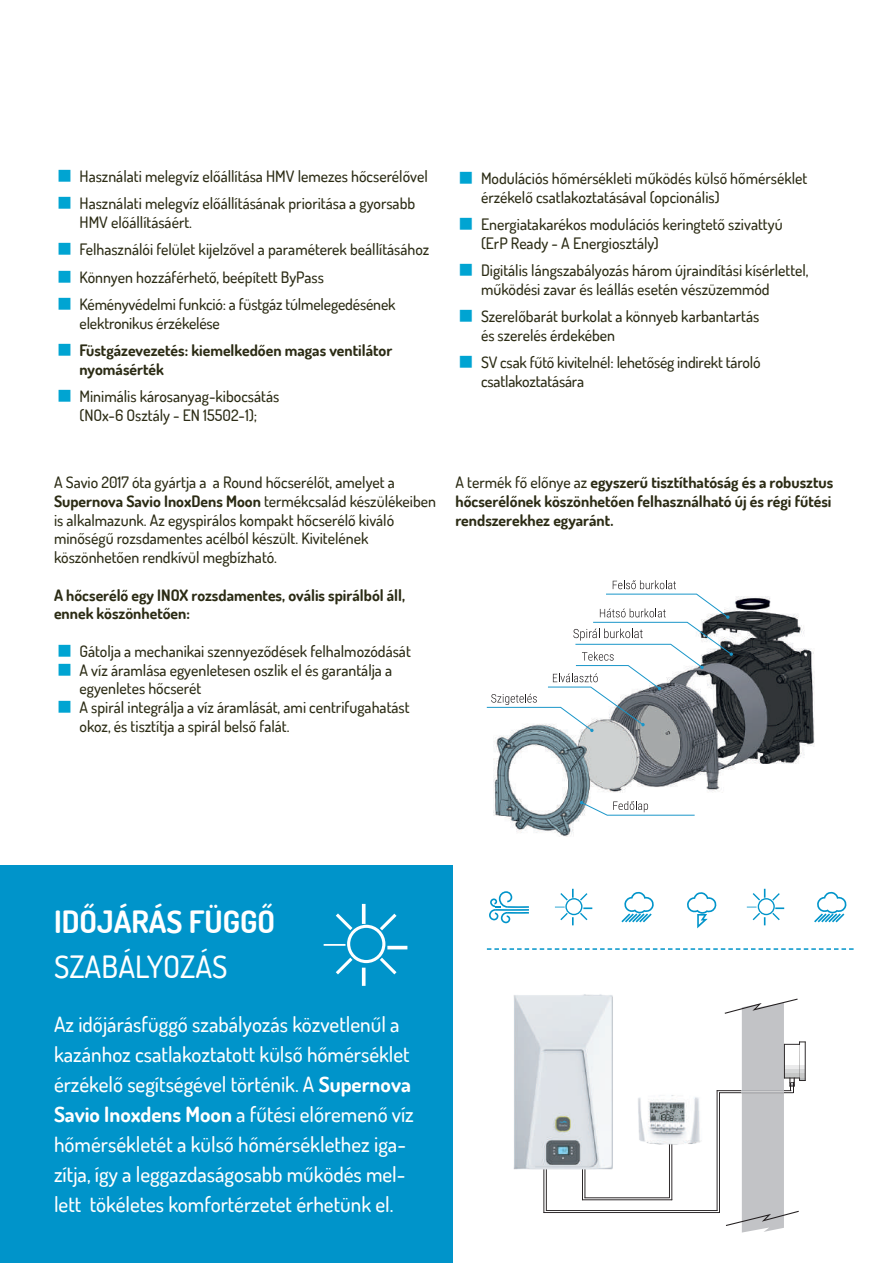
<style>
.page{position:relative;width:893px;height:1263px;background:#fff}
.page>*{position:absolute;margin:0;border:0;box-sizing:border-box;transform-origin:0 0}
.t1{font:700 30.75px "Dosis";color:#fff}
.t2{font:500 30.75px "Dosis";color:#fff}
.t3{font:500 21px/30px "Dosis";color:#fff}
.t4{font:500 15.75px/18.8px "Dosis";color:#2b2b14}
.t5{font:700 15.75px/18.8px "Dosis";color:#2b2b14}
.s1{font-weight:700}
.s2{font-weight:500}
</style>
<div class="page">
<div style="left:0;top:865px;width:453px;height:398px;background:#0094ca"></div>
<svg style="left:555px;top:889px;width:37px;height:36px"></svg>
<svg style="left:747px;top:889px;width:37px;height:36px"></svg>
<svg style="left:489px;top:891px;width:40px;height:32px"></svg>
<svg style="left:687px;top:892px;width:30px;height:36px"></svg>
<svg style="left:621px;top:892px;width:33px;height:30px"></svg>
<svg style="left:814px;top:892px;width:33px;height:30px"></svg>
<svg style="left:324px;top:904px;width:83px;height:82px"></svg>
<svg style="left:487px;top:948px;width:367px;height:2px"></svg>
<img style="left:494px;top:596px;width:321px;height:240px">
<svg style="left:580px;top:801px;width:115px;height:15px"></svg>
<svg style="left:486px;top:580px;width:247px;height:152px"></svg>
<hr style="left:543px;top:1212px;width:177px;height:1px;background:#231f20">
<hr style="left:546px;top:1210px;width:172px;height:1px;background:#231f20">
<hr style="left:671px;top:1137px;width:1px;height:63px;background:#231f20">
<hr style="left:669px;top:1134px;width:1px;height:64px;background:#231f20">
<hr style="left:582px;top:1199px;width:90px;height:1px;background:#231f20">
<hr style="left:584px;top:1197px;width:86px;height:1px;background:#231f20">
<hr style="left:584px;top:1054px;width:1px;height:144px;background:#231f20">
<hr style="left:582px;top:1054px;width:1px;height:146px;background:#231f20">
<hr style="left:719px;top:1092px;width:75px;height:1px;background:#231f20">
<hr style="left:717px;top:1090px;width:74px;height:1px;background:#231f20">
<hr style="left:719px;top:1092px;width:1px;height:121px;background:#231f20">
<hr style="left:717px;top:1090px;width:1px;height:121px;background:#231f20">
<hr style="left:546px;top:1080px;width:1px;height:131px;background:#231f20">
<hr style="left:543px;top:1080px;width:1px;height:133px;background:#231f20">
<svg style="left:725px;top:998px;width:81px;height:234px"></svg>
<img style="left:513px;top:994px;width:100px;height:183px">
<img style="left:638px;top:1095px;width:63px;height:50px">
<p class="t4" style="left:80px;top:162px;width:350px;line-height:27.3px">Használati melegvíz előállítása HMV lemezes hőcserélővel<br>Használati melegvíz előállításának prioritása a gyorsabb</p>
<p class="t4" style="left:80px;top:208px;width:351px;line-height:27.3px">HMV előállításáért.<br>Felhasználói felület kijelzővel a paraméterek beállításához Könnyen hozzáférhető, beépített ByPass<br>Kéményvédelmi funkció: a füstgáz túlmelegedésének</p>
<p class="t4" style="left:80px;top:313px;width:142px">elektronikus érzékelése</p>
<p class="t5" style="left:80px;top:340px;width:314px">Füstgázevezetés: kiemelkedően magas ventilátor nyomásérték</p>
<p class="t4" style="left:80px;top:386px;width:201px">Minimális károsanyag-kibocsátás (NOx-6 Osztály - EN 15502-1);</p>
<p class="t4" style="left:481px;top:168px;width:328px">Modulációs hőmérsékleti működés külső hőmérséklet érzékelő csatlakoztatásával (opcionális)</p>
<p class="t4" style="left:481px;top:214px;width:303px">Energiatakarékos modulációs keringtető szivattyú (ErP Ready - A Energiosztály)</p>
<p class="t4" style="left:481px;top:260px;width:329px">Digitális lángszabályozás három újraindítási kísérlettel, működési zavar és leállás esetén vészüzemmód</p>
<p class="t4" style="left:481px;top:306px;width:280px">Szerelőbarát burkolat a könnyeb karbantartás és szerelés érdekében</p>
<p class="t4" style="left:481px;top:352px;width:281px">SV csak fűtő kivitelnél: lehetőség indirekt tároló csatlakoztatására</p>
<p class="t4" style="left:54px;top:473px;width:384px">A Savio 2017 óta gyártja a a Round hőcserélőt, amelyet a <span class="s1">Supernova Savio InoxDens Moon</span> termékcsalád készülékeiben is alkalmazunk. Az egyspirálos kompakt hőcserélő kiváló minőségű rozsdamentes acélból készült. Kivitelének köszönhetően rendkívül megbízható.</p>
<p class="t5" style="left:54px;top:585px;width:353px">A hőcserélő egy INOX rozsdamentes, ovális spirálból áll, ennek köszönhetően:</p>
<p class="t4" style="left:80px;top:641px;width:333px">Gátolja a mechanikai szennyeződések felhalmozódását A víz áramlása egyenletesen oszlik el és garantálja a egyenletes hőcserét<br>A spirál integrálja a víz áramlását, ami centrifugahatást okoz, és tisztítja a spirál belső falát.</p>
<p class="t5" style="left:455px;top:473px;width:379px;text-align:justify"><span class="s2">A termék fő előnye az</span> egyszerű tisztíthatóság és a robusztus hőcserélőnek köszönhetően felhasználható új és régi fűtési rendszerekhez egyaránt.</p>
<h1 class="t1" style="left:54px;top:902px;width:222px">IDŐJÁRÁS FÜGGŐ</h1>
<h1 class="t2" style="left:54px;top:947px;width:175px">SZABÁLYOZÁS</h1>
<p class="t3" style="left:54px;top:1008px;width:361px">Az időjárásfüggő szabályozás közvetlenűl a kazánhoz csatlakoztatott külső hőmérséklet érzékelő segítségével történik. A <span class="s1">Supernova Savio Inoxdens Moon</span> a fűtési előremenő víz hőmérsékletét a külső hőmérséklethez iga&shy;zítja, így a leggazdaságosabb működés mel&shy;lett tökéletes komfortérzetet érhetünk el.</p>
</div>
